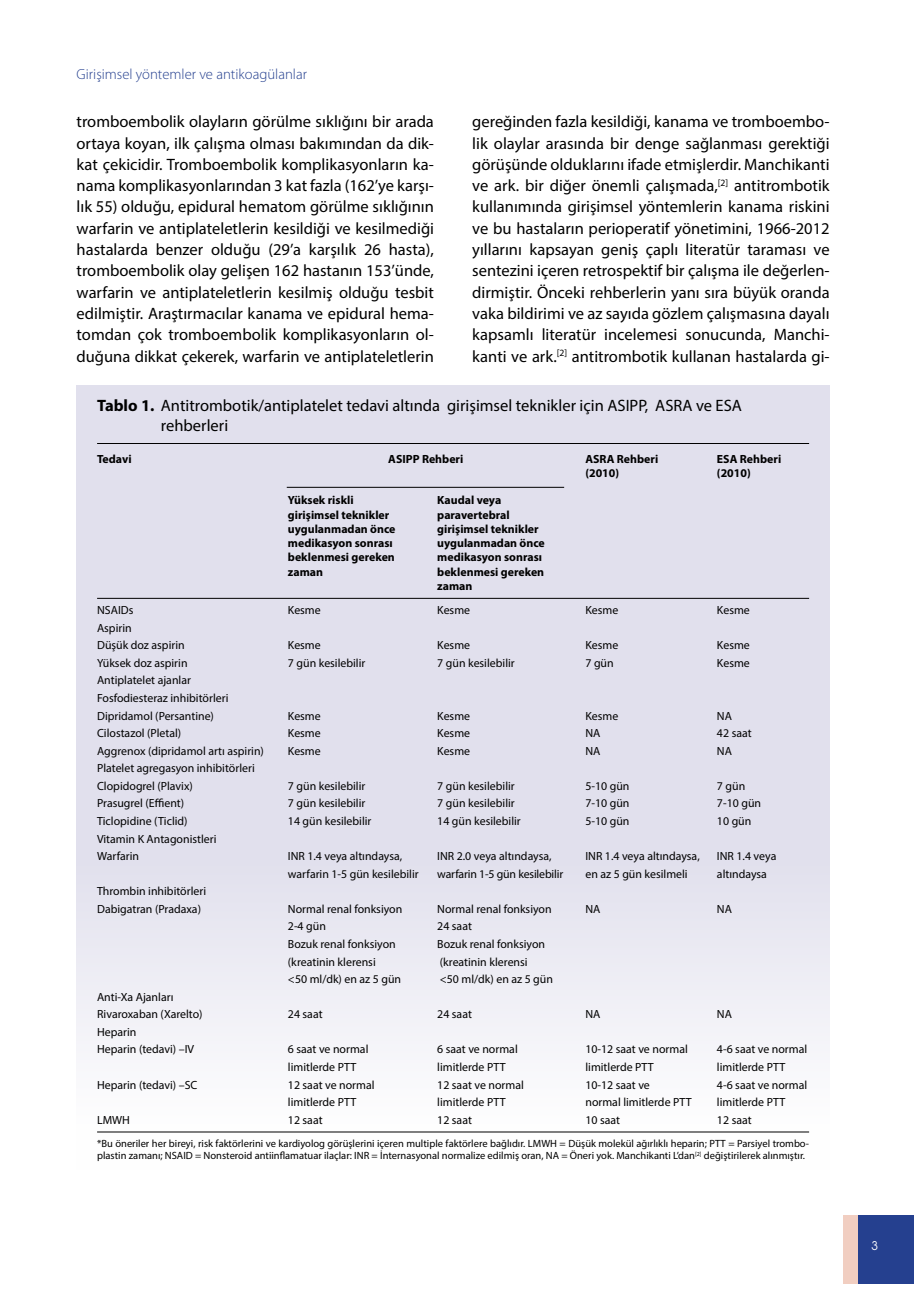
<style>
.page{position:relative;width:919px;height:1289px;background:#fff}
.page>*{position:absolute;margin:0;border:0;box-sizing:border-box;transform-origin:0 0}
.t1{font:16.5px/21.3px "Myriad Pro";color:#000;text-align:justify}
.t2{font:300 14.7px "Myriad Pro";color:#25408f}
.t3{font:12px "Avant Garde Tr";color:#fff}
.t4{font:11.85px/17.5px "Myriad Pro";color:#000}
.t5{font:700 11.85px/14.2px "Myriad Pro";color:#000}
.t6{font:10.5px/12.6px "Myriad Pro";color:#000}
.s1{font-weight:700}
</style>
<div class="page">
<div style="left:843px;top:1214px;width:42px;height:69px;background:#f1cec1"></div>
<div style="left:858px;top:1214px;width:55px;height:69px;background:#25408f"></div>
<div style="left:77px;top:385px;width:752px;height:784px;background:linear-gradient(to bottom,#d9d8e8,#f6f5f9)"></div>
<hr style="left:97px;top:443px;width:712px;height:1px;background:#000">
<hr style="left:97px;top:598px;width:712px;height:1px;background:#000">
<hr style="left:287px;top:487px;width:277px;height:1px;background:#000">
<hr style="left:97px;top:1131px;width:712px;height:1px;background:#000">
<p class="t2" style="left:77px;top:66px;width:232px">Girişimsel yöntemler ve antikoagülanlar</p>
<p class="t1" style="left:77px;top:111px;width:359px">tromboembolik olayların görülme sıklığını bir arada ortaya koyan, ilk çalışma olması bakımından da dik&shy;kat çekicidir. Tromboembolik komplikasyonların ka&shy;nama komplikasyonlarından 3 kat fazla (162’ye karşı&shy;lık 55) olduğu, epidural hematom görülme sıklığının warfarin ve antiplateletlerin kesildiği ve kesilmediği hastalarda benzer olduğu (29’a karşılık 26 hasta), tromboembolik olay gelişen 162 hastanın 153’ünde, warfarin ve antiplateletlerin kesilmiş olduğu tesbit edilmiştir. Araştırmacılar kanama ve epidural hema&shy;tomdan çok tromboembolik komplikasyonların ol&shy;duğuna dikkat çekerek, warfarin ve antiplateletlerin</p>
<p class="t1" style="left:472px;top:111px;width:359px">gereğinden fazla kesildiği, kanama ve tromboembo&shy;lik olaylar arasında bir denge sağlanması gerektiği görüşünde olduklarını ifade etmişlerdir. Manchikanti ve ark. bir diğer önemli çalışmada,<sup>[2]</sup> antitrombotik kullanımında girişimsel yöntemlerin kanama riskini ve bu hastaların perioperatif yönetimini, 1966-2012 yıllarını kapsayan geniş çaplı literatür taraması ve sentezini içeren retrospektif bir çalışma ile değerlen&shy;dirmiştir. Önceki rehberlerin yanı sıra büyük oranda vaka bildirimi ve az sayıda gözlem çalışmasına dayalı kapsamlı literatür incelemesi sonucunda, Manchi&shy;kanti ve ark.<sup>[2]</sup> antitrombotik kullanan hastalarda gi-</p>
<h1 class="t1" style="left:161px;top:396px;width:582px;line-height:19.8px;text-indent:-64px"><span class="s1">Tablo 1.</span> Antitrombotik/antiplatelet tedavi altında girişimsel teknikler için ASIPP, ASRA ve ESA rehberleri</h1>
<p class="t5" style="left:97px;top:451px;width:36px">Tedavi</p>
<p class="t5" style="left:388px;top:451px;width:77px">ASIPP Rehberi</p>
<p class="t5" style="left:585px;top:451px;width:74px">ASRA Rehberi</p>
<p class="t5" style="left:717px;top:451px;width:66px">ESA Rehberi</p>
<p class="t5" style="left:585px;top:465px;width:35px">(2010)</p>
<p class="t5" style="left:717px;top:465px;width:35px">(2010)</p>
<p class="t5" style="left:288px;top:493px;width:67px">Yüksek riskli</p>
<p class="t5" style="left:437px;top:493px;width:66px">Kaudal veya</p>
<p class="t5" style="left:288px;top:507px;width:103px">girişimsel teknikler</p>
<p class="t5" style="left:437px;top:507px;width:74px">paravertebral</p>
<p class="t5" style="left:288px;top:521px;width:109px">uygulanmadan önce</p>
<p class="t5" style="left:437px;top:521px;width:103px">girişimsel teknikler</p>
<p class="t5" style="left:288px;top:535px;width:106px">medikasyon sonrası</p>
<p class="t5" style="left:437px;top:535px;width:109px">uygulanmadan önce</p>
<p class="t5" style="left:288px;top:550px;width:108px">beklenmesi gereken</p>
<p class="t5" style="left:437px;top:550px;width:106px">medikasyon sonrası</p>
<p class="t5" style="left:288px;top:564px;width:37px">zaman</p>
<p class="t5" style="left:437px;top:564px;width:108px">beklenmesi gereken zaman</p>
<p class="t4" style="left:97px;top:601px;width:38px">NSAIDs</p>
<p class="t4" style="left:288px;top:601px;width:34px">Kesme</p>
<p class="t4" style="left:437px;top:601px;width:34px">Kesme</p>
<p class="t4" style="left:585px;top:601px;width:34px">Kesme</p>
<p class="t4" style="left:717px;top:601px;width:34px">Kesme</p>
<p class="t4" style="left:97px;top:618px;width:89px">Aspirin<br>Düşük doz aspirin</p>
<p class="t4" style="left:288px;top:636px;width:34px">Kesme</p>
<p class="t4" style="left:437px;top:636px;width:34px">Kesme</p>
<p class="t4" style="left:585px;top:636px;width:34px">Kesme</p>
<p class="t4" style="left:717px;top:636px;width:34px">Kesme</p>
<p class="t4" style="left:97px;top:654px;width:92px">Yüksek doz aspirin</p>
<p class="t4" style="left:288px;top:654px;width:79px">7 gün kesilebilir</p>
<p class="t4" style="left:437px;top:654px;width:79px">7 gün kesilebilir</p>
<p class="t4" style="left:585px;top:654px;width:30px">7 gün</p>
<p class="t4" style="left:717px;top:654px;width:34px">Kesme</p>
<p class="t4" style="left:97px;top:671px;width:133px">Antiplatelet ajanlar<br>Fosfodiesteraz inhibitörleri<br>Dipridamol (Persantine)</p>
<p class="t4" style="left:288px;top:706px;width:34px">Kesme</p>
<p class="t4" style="left:437px;top:706px;width:34px">Kesme</p>
<p class="t4" style="left:585px;top:706px;width:34px">Kesme</p>
<p class="t4" style="left:717px;top:706px;width:17px">NA</p>
<p class="t4" style="left:97px;top:724px;width:86px">Cilostazol (Pletal)</p>
<p class="t4" style="left:288px;top:724px;width:34px">Kesme</p>
<p class="t4" style="left:437px;top:724px;width:34px">Kesme</p>
<p class="t4" style="left:585px;top:724px;width:17px">NA</p>
<p class="t4" style="left:717px;top:724px;width:36px">42 saat</p>
<p class="t4" style="left:97px;top:741px;width:168px">Aggrenox (dipridamol artı aspirin)</p>
<p class="t4" style="left:288px;top:741px;width:34px">Kesme</p>
<p class="t4" style="left:437px;top:741px;width:34px">Kesme</p>
<p class="t4" style="left:585px;top:741px;width:17px">NA</p>
<p class="t4" style="left:717px;top:741px;width:17px">NA</p>
<p class="t4" style="left:97px;top:759px;width:159px">Platelet agregasyon inhibitörleri<br>Clopidogrel (Plavix)</p>
<p class="t4" style="left:288px;top:777px;width:79px">7 gün kesilebilir</p>
<p class="t4" style="left:437px;top:777px;width:79px">7 gün kesilebilir</p>
<p class="t4" style="left:585px;top:777px;width:46px">5-10 gün</p>
<p class="t4" style="left:717px;top:777px;width:30px">7 gün</p>
<p class="t4" style="left:97px;top:794px;width:88px">Prasugrel (Effient)</p>
<p class="t4" style="left:288px;top:794px;width:79px">7 gün kesilebilir</p>
<p class="t4" style="left:437px;top:794px;width:79px">7 gün kesilebilir</p>
<p class="t4" style="left:585px;top:794px;width:46px">7-10 gün</p>
<p class="t4" style="left:717px;top:794px;width:46px">7-10 gün</p>
<p class="t4" style="left:97px;top:812px;width:92px">Ticlopidine (Ticlid)</p>
<p class="t4" style="left:288px;top:812px;width:85px">14 gün kesilebilir</p>
<p class="t4" style="left:437px;top:812px;width:85px">14 gün kesilebilir</p>
<p class="t4" style="left:585px;top:812px;width:46px">5-10 gün</p>
<p class="t4" style="left:717px;top:812px;width:36px">10 gün</p>
<p class="t4" style="left:97px;top:829px;width:121px">Vitamin K Antagonistleri<br>Warfarin</p>
<p class="t4" style="left:288px;top:847px;width:116px">INR 1.4 veya altındaysa,</p>
<p class="t4" style="left:437px;top:847px;width:116px">INR 2.0 veya altındaysa,</p>
<p class="t4" style="left:585px;top:847px;width:116px">INR 1.4 veya altındaysa,</p>
<p class="t4" style="left:717px;top:847px;width:61px">INR 1.4 veya</p>
<p class="t4" style="left:288px;top:864px;width:132px">warfarin 1-5 gün kesilebilir</p>
<p class="t4" style="left:437px;top:864px;width:127px">warfarin 1-5 gün kesilebilir</p>
<p class="t4" style="left:585px;top:864px;width:104px">en az 5 gün kesilmeli</p>
<p class="t4" style="left:717px;top:864px;width:51px">altındaysa</p>
<p class="t4" style="left:97px;top:882px;width:111px">Thrombin inhibitörleri<br>Dabigatran (Pradaxa)</p>
<p class="t4" style="left:97px;top:987px;width:107px">Anti-Xa Ajanları<br>Rivaroxaban (Xarelto)</p>
<p class="t4" style="left:97px;top:1022px;width:99px">Heparin<br>Heparin (tedavi) –IV</p>
<p class="t4" style="left:288px;top:900px;width:116px">Normal renal fonksiyon</p>
<p class="t4" style="left:437px;top:900px;width:116px">Normal renal fonksiyon</p>
<p class="t4" style="left:585px;top:900px;width:17px">NA</p>
<p class="t4" style="left:717px;top:900px;width:17px">NA</p>
<p class="t4" style="left:288px;top:917px;width:40px">2-4 gün</p>
<p class="t4" style="left:437px;top:917px;width:36px">24 saat</p>
<p class="t4" style="left:288px;top:935px;width:109px">Bozuk renal fonksiyon</p>
<p class="t4" style="left:437px;top:935px;width:109px">Bozuk renal fonksiyon</p>
<p class="t4" style="left:288px;top:952px;width:89px">(kreatinin klerensi</p>
<p class="t4" style="left:440px;top:952px;width:89px">(kreatinin klerensi</p>
<p class="t4" style="left:288px;top:970px;width:115px">&lt;50 ml/dk) en az 5 gün</p>
<p class="t4" style="left:440px;top:970px;width:115px">&lt;50 ml/dk) en az 5 gün</p>
<p class="t4" style="left:288px;top:1005px;width:36px">24 saat</p>
<p class="t4" style="left:437px;top:1005px;width:36px">24 saat</p>
<p class="t4" style="left:585px;top:1005px;width:17px">NA</p>
<p class="t4" style="left:717px;top:1005px;width:17px">NA</p>
<p class="t4" style="left:288px;top:1040px;width:82px">6 saat ve normal</p>
<p class="t4" style="left:437px;top:1040px;width:82px">6 saat ve normal</p>
<p class="t4" style="left:585px;top:1040px;width:104px">10-12 saat ve normal</p>
<p class="t4" style="left:717px;top:1040px;width:92px">4-6 saat ve normal</p>
<p class="t4" style="left:288px;top:1058px;width:70px">limitlerde PTT</p>
<p class="t4" style="left:437px;top:1058px;width:70px">limitlerde PTT</p>
<p class="t4" style="left:585px;top:1058px;width:70px">limitlerde PTT</p>
<p class="t4" style="left:717px;top:1058px;width:70px">limitlerde PTT</p>
<p class="t4" style="left:97px;top:1075px;width:102px">Heparin (tedavi) –SC</p>
<p class="t4" style="left:288px;top:1075px;width:88px">12 saat ve normal</p>
<p class="t4" style="left:437px;top:1075px;width:88px">12 saat ve normal</p>
<p class="t4" style="left:585px;top:1075px;width:66px">10-12 saat ve</p>
<p class="t4" style="left:717px;top:1075px;width:92px">4-6 saat ve normal</p>
<p class="t4" style="left:288px;top:1093px;width:70px">limitlerde PTT</p>
<p class="t4" style="left:437px;top:1093px;width:70px">limitlerde PTT</p>
<p class="t4" style="left:585px;top:1093px;width:108px">normal limitlerde PTT</p>
<p class="t4" style="left:717px;top:1093px;width:70px">limitlerde PTT</p>
<p class="t4" style="left:97px;top:1110px;width:34px">LMWH</p>
<p class="t4" style="left:288px;top:1110px;width:36px">12 saat</p>
<p class="t4" style="left:437px;top:1110px;width:36px">12 saat</p>
<p class="t4" style="left:585px;top:1110px;width:36px">10 saat</p>
<p class="t4" style="left:717px;top:1110px;width:36px">12 saat</p>
<p class="t6" style="left:97px;top:1136px;width:713px">*Bu öneriler her bireyi, risk faktörlerini ve kardiyolog görüşlerini içeren multiple faktörlere bağlıdır. LMWH = Düşük molekül ağırlıklı heparin; PTT = Parsiyel trombo&shy;plastin zamanı; NSAID = Nonsteroid antiinflamatuar ilaçlar: INR = İnternasyonal normalize edilmiş oran, NA = Öneri yok. Manchikanti L’dan<sup>[2]</sup> değiştirilerek alınmıştır.</p>
<p class="t3" style="left:871px;top:1237px;width:8px">3</p>
</div>
